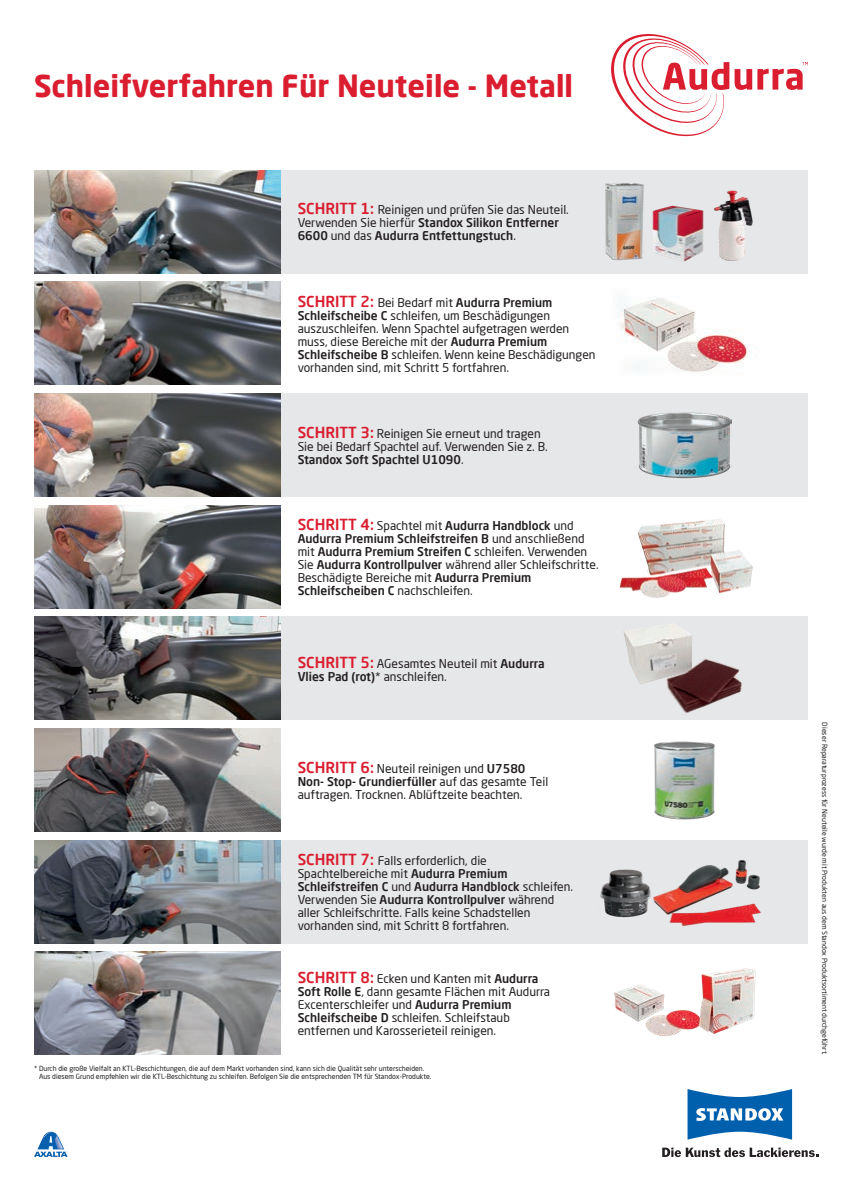
<style>
.page{position:relative;width:842px;height:1191px;background:#fff}
.page>*{position:absolute;margin:0;border:0;box-sizing:border-box;transform-origin:0 0}
.t1{font:700 30px "Neo Sans Pro";color:#da1d2f}
.t2{font:12px/13px "Neo Sans Pro";color:#231f20}
.t3{font:500 12px/13px "Neo Sans Pro";color:#231f20}
.t4{font:7px/8.4px "Neo Sans Pro";color:#231f20}
.s1{font-weight:500;font-size:15px;color:#da1d2f}
.s2{font-weight:500}
.s3{font-size:15px;color:#da1d2f}
.s4{font-weight:400}
</style>
<div class="page">
<svg style="left:735px;top:62px;width:73px;height:28px"></svg>
<svg style="left:611px;top:34px;width:118px;height:102px"></svg>
<svg style="left:34px;top:1131px;width:34px;height:25px"></svg>
<div style="left:34px;top:170px;width:774px;height:103px;background:#e6e7e9"></div>
<div style="left:34px;top:393px;width:774px;height:103px;background:#e6e7e9"></div>
<div style="left:34px;top:617px;width:774px;height:103px;background:#e6e7e9"></div>
<div style="left:34px;top:840px;width:774px;height:103px;background:#e6e7e9"></div>
<img style="left:605px;top:183px;width:148px;height:78px">
<img style="left:638px;top:412px;width:93px;height:67px">
<img style="left:654px;top:741px;width:61px;height:78px">
<img style="left:34px;top:170px;width:247px;height:103px">
<img style="left:34px;top:282px;width:247px;height:103px">
<img style="left:34px;top:393px;width:247px;height:103px">
<img style="left:34px;top:505px;width:247px;height:103px">
<img style="left:34px;top:617px;width:247px;height:103px">
<img style="left:34px;top:728px;width:247px;height:103px">
<img style="left:34px;top:840px;width:247px;height:103px">
<img style="left:34px;top:951px;width:247px;height:103px">
<img style="left:616px;top:296px;width:135px;height:78px">
<img style="left:600px;top:860px;width:161px;height:66px">
<img style="left:614px;top:968px;width:142px;height:68px">
<img style="left:619px;top:519px;width:134px;height:79px">
<img style="left:640px;top:659px;width:102px;height:54px">
<img style="left:623px;top:624px;width:70px;height:60px">
<svg style="left:687px;top:1089px;width:105px;height:50px"></svg>
<svg style="left:662px;top:1147px;width:156px;height:10px"></svg>
<h1 class="t1" style="left:34px;top:66px;width:540px">Schleifverfahren Für Neuteile - Metall</h1>
<p class="t2" style="left:298px;top:203px;width:273px"><span class="s1">SCHRITT 1:</span> Reinigen und prüfen Sie das Neuteil.<br>Verwenden Sie hierfür <span class="s2">Standox Silikon Entferner<br>6600</span> und das <span class="s2">Audurra Entfettungstuch</span>.</p>
<p class="t2" style="left:298px;top:295px;width:299px"><span class="s1">SCHRITT 2:</span> Bei Bedarf mit <span class="s2">Audurra Premium Schleifscheibe C</span> schleifen, um Beschädigungen auszuschleifen. Wenn Spachtel aufgetragen werden muss, diese Bereiche mit der <span class="s2">Audurra Premium Schleifscheibe B</span> schleifen. Wenn keine Beschädigungen vorhanden sind, mit Schritt 5 fortfahren.</p>
<p class="t2" style="left:298px;top:426px;width:252px"><span class="s1">SCHRITT 3:</span> Reinigen Sie erneut und tragen<br>Sie bei Bedarf Spachtel auf. Verwenden Sie z. B.<br><span class="s2">Standox Soft Spachtel U1090</span>.</p>
<p class="t3" style="left:298px;top:519px;width:302px"><span class="s3">SCHRITT 4:</span> <span class="s4">Spachtel mit</span> Audurra Handblock <span class="s4">und </span>Audurra Premium Schleifstreifen B <span class="s4">und anschließend mit</span> Audurra Premium Streifen C <span class="s4">schleifen. Verwenden Sie</span> Audurra Kontrollpulver <span class="s4">während aller Schleifschritte.<br>Beschädigte Bereiche mit</span> Audurra Premium Schleifscheiben C <span class="s4">nachschleifen.</span></p>
<p class="t2" style="left:298px;top:656px;width:248px"><span class="s1">SCHRITT 5:</span> AGesamtes Neuteil mit <span class="s2">Audurra<br>Vlies Pad (rot)</span>* anschleifen.</p>
<p class="t2" style="left:298px;top:761px;width:252px"><span class="s1">SCHRITT 6:</span> Neuteil reinigen und <span class="s2">U7580<br>Non- Stop- Grundierfüller</span> auf das gesamte Teil auftragen. Trocknen. Ablüftzeite beachten.</p>
<p class="t2" style="left:298px;top:853px;width:277px"><span class="s1">SCHRITT 7:</span> Falls erforderlich, die Spachtelbereiche mit <span class="s2">Audurra Premium Schleifstreifen C</span> und <span class="s2">Audurra Handblock</span> schleifen.<br>Verwenden Sie <span class="s2">Audurra Kontrollpulver</span> während aller Schleifschritte. Falls keine Schadstellen vorhanden sind, mit Schritt 8 fortfahren.</p>
<p class="t2" style="left:298px;top:972px;width:254px"><span class="s1">SCHRITT 8:</span> Ecken und Kanten mit <span class="s2">Audurra Soft Rolle E</span>, dann gesamte Flächen mit Audurra Excenterschleifer und <span class="s2">Audurra Premium Schleifscheibe D</span> schleifen. Schleifstaub entfernen und Karosserieteil reinigen.</p>
<p class="t4" style="left:39px;top:1063px;width:394px;text-indent:-5px">* Durch die große Vielfalt an KTL-Beschichtungen, die auf dem Markt vorhanden sind, kann sich die Qualität sehr unterscheiden.<br>Aus diesem Grund empfehlen wir die KTL-Beschichtung zu schleifen. Befolgen Sie die entsprechenden TM für Standox-Produkte.</p>
<p class="t4" style="left:829px;top:722px;width:334px;rotate:90deg">Dieser Reparaturprozess für Neuteile wurde mit Produkten aus dem Standox Produktsortiment durchgeführt.</p>
</div>
